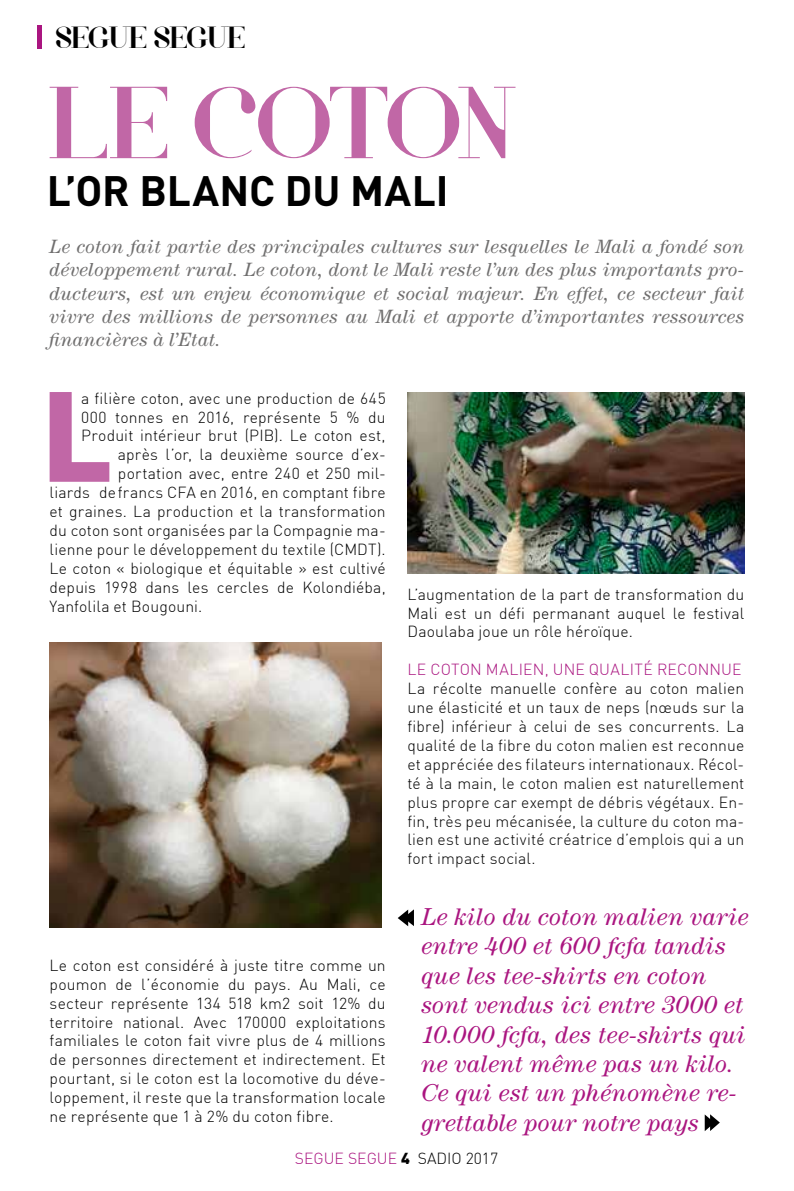
<style>
.page{position:relative;width:794px;height:1191px;background:#fff}
.page>*{position:absolute;margin:0;border:0;box-sizing:border-box;transform-origin:0 0}
.t1{font:105px "Voor";color:#c167a6}
.t2{font:700 42px "DIN";letter-spacing:.01em;color:#000}
.t3{font:31.5px "Voor";letter-spacing:-.04em;color:#000}
.t4{font:italic 24.5px/29.4px "Century";letter-spacing:.01em;color:#aa1580}
.t5{font:italic 19.25px/23.1px "Century";letter-spacing:.015em;color:#706f6f;text-align:justify}
.t6{font:300 15.75px/18.9px "DIN";letter-spacing:.01em;color:#000;text-align:justify}
.t7{font:300 15.75px "DIN";letter-spacing:.005em;color:#aa1580}
.s1{font-weight:900;color:#000}
.s2{color:#000}
</style>
<div class="page">
<hr style="left:793px;top:0;width:1px;height:549px;background:#000">
<div style="left:37px;top:25px;width:5px;height:24px;background:#aa1580"></div>
<svg style="left:50px;top:392px;width:59px;height:90px"></svg>
<img style="left:407px;top:392px;width:337px;height:181px">
<img style="left:50px;top:642px;width:332px;height:286px">
<svg style="left:704px;top:1114px;width:16px;height:17px"></svg>
<svg style="left:398px;top:909px;width:16px;height:17px"></svg>
<h3 class="t3" style="left:55px;top:19px;width:192px">SEGUE SEGUE</h3>
<h1 class="t1" style="left:50px;top:61px;width:467px">LE COTON</h1>
<h2 class="t2" style="left:47px;top:163px;width:403px">L’OR BLANC DU MALI</h2>
<p class="t5" style="left:50px;top:235px;width:696px">Le coton fait partie des principales cultures sur lesquelles le Mali a fondé son développement rural. Le coton, dont le Mali reste l’un des plus importants pro&shy;ducteurs, est un enjeu économique et social majeur. En effet, ce secteur fait vivre des millions de personnes au Mali et apporte d’importantes ressources financières à l’Etat.</p>
<p class="t6" style="left:81px;top:388px;width:306px">a filière coton, avec une production de 645</p>
<p class="t6" style="left:81px;top:407px;width:306px">000 tonnes en 2016, représente 5 % du</p>
<p class="t6" style="left:81px;top:426px;width:306px">Produit intérieur brut (PIB). Le coton est,</p>
<p class="t6" style="left:118px;top:445px;width:269px">après l’or, la deuxième source d’ex-</p>
<p class="t6" style="left:118px;top:464px;width:269px">portation avec, entre 240 et 250 mil-</p>
<p class="t6" style="left:50px;top:483px;width:337px">liards de francs CFA en 2016, en comptant fibre</p>
<p class="t6" style="left:50px;top:502px;width:337px">et graines. La production et la transformation</p>
<p class="t6" style="left:50px;top:521px;width:338px">du coton sont organisées par la Compagnie ma-</p>
<p class="t6" style="left:50px;top:539px;width:338px">lienne pour le développement du textile (CMDT).</p>
<p class="t6" style="left:50px;top:558px;width:338px">Le coton « biologique et équitable » est cultivé</p>
<p class="t6" style="left:50px;top:577px;width:338px">depuis 1998 dans les cercles de Kolondiéba,</p>
<p class="t6" style="left:50px;top:596px;width:154px">Yanfolila et Bougouni.</p>
<p class="t6" style="left:50px;top:955px;width:338px">Le coton est considéré à juste titre comme un poumon de l’économie du pays. Au Mali, ce secteur représente 134 518 km2 soit 12% du territoire national. Avec 170000 exploitations familiales le coton fait vivre plus de 4 millions de personnes directement et indirectement. Et pourtant, si le coton est la locomotive du déve&shy;loppement, il reste que la transformation locale ne représente que 1 à 2% du coton fibre.</p>
<p class="t6" style="left:407px;top:584px;width:338px">L’augmentation de la part de transformation du Mali est un défi permanant auquel le festival Daoulaba joue un rôle héroïque.</p>
<p class="t7" style="left:407px;top:660px;width:336px">Le coton malien , un e qualité reconn ue</p>
<p class="t6" style="left:407px;top:679px;width:338px">La récolte manuelle confère au coton malien une élasticité et un taux de neps (nœuds sur la fibre) inférieur à celui de ses concurrents. La qualité de la fibre du coton malien est reconnue et appréciée des filateurs internationaux. Récol&shy;té à la main, le coton malien est naturellement plus propre car exempt de débris végétaux. En&shy;fin, très peu mécanisée, la culture du coton ma&shy;lien est une activité créatrice d’emplois qui a un fort impact social.</p>
<h3 class="t4" style="left:421px;top:901px;width:329px">Le kilo du coton malien varie entre 400 et 600 fcfa tandis que les tee-shirts en coton sont vendus ici entre 3000 et<br>10.000 fcfa, des tee-shirts qui ne valent même pas un kilo.<br>Ce qui est un phénomène re&shy;grettable pour notre pays</h3>
<p class="t7" style="left:295px;top:1148px;width:205px">segue segue <span class="s1">4</span> <span class="s2">sadio 2017</span></p>
</div>
